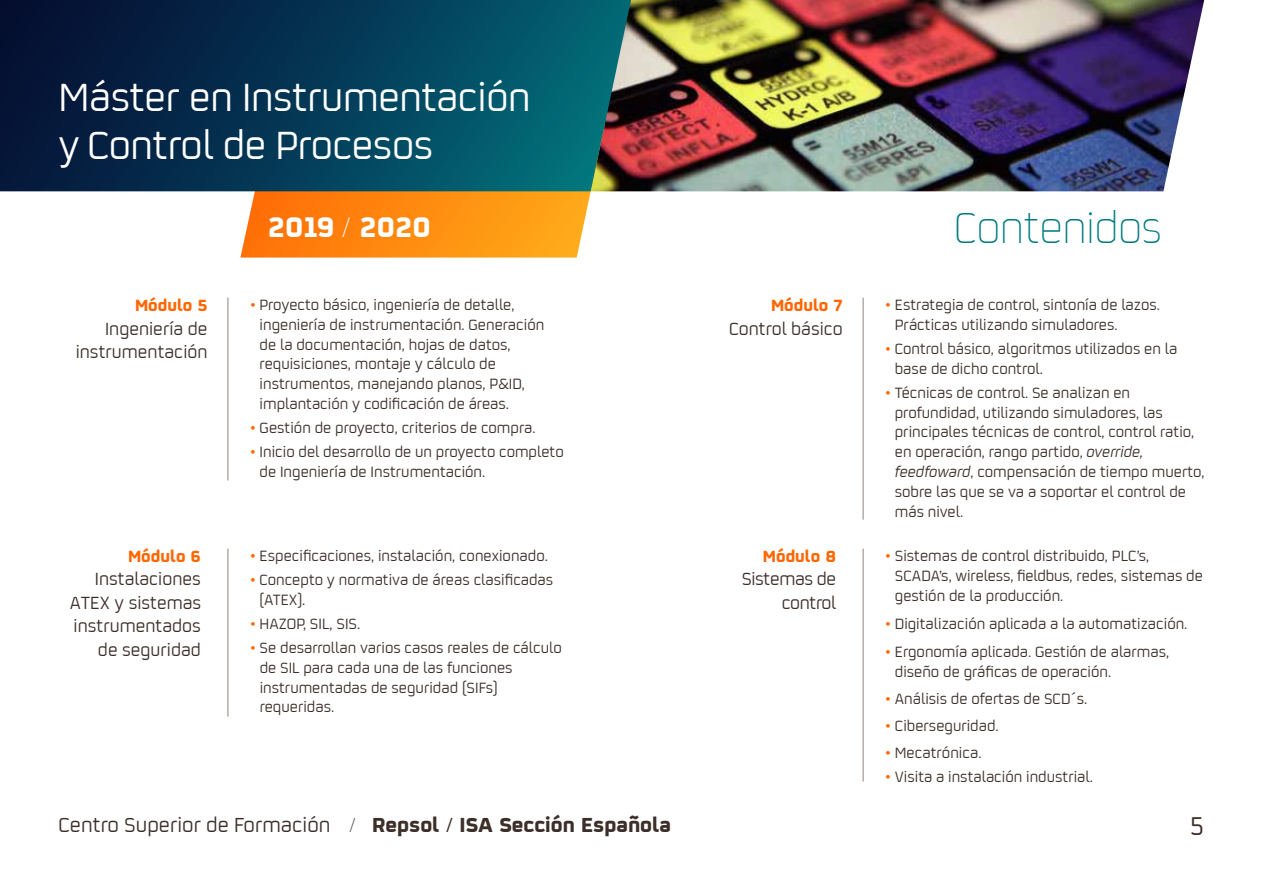
<style>
.page{position:relative;width:1263px;height:893px;background:#fff}
.page>*{position:absolute;margin:0;border:0;box-sizing:border-box;transform-origin:0 0}
.t1{font:300 48px "Repsol";color:#017b7e}
.t2{font:43.5px/48px "Repsol";letter-spacing:-.01em;color:#fff}
.t3{font:700 31.5px "Repsol";color:#fff}
.t4{font:28.5px "Repsol";color:#3c2f29}
.t5{font:22.5px "Repsol";color:#3c2f29}
.t6{font:19.5px/23.4px "Repsol";color:#3c2f29;text-align:right}
.t7{font:19.5px/23.4px "Repsol";letter-spacing:-.02em;color:#3c2f29;text-align:right}
.t8{font:700 18px "Repsol";color:#f60}
.t9{font:16.5px/19.8px "Repsol";color:#3c2f29}
.s1{font-weight:300}
.s2{color:#f60}
.s3{font-style:italic}
.s4{font-weight:700}
</style>
<div class="page">
<img style="left:631px;top:0;width:573px;height:191px">
<svg style="left:240px;top:191px;width:365px;height:67px;background:#fd9524"></svg>
<svg style="left:0;top:0;width:631px;height:191px;background:#073b54"></svg>
<hr style="left:228px;top:298px;width:1px;height:182px;background:#918379">
<hr style="left:863px;top:298px;width:1px;height:222px;background:#918379">
<hr style="left:228px;top:549px;width:1px;height:167px;background:#918379">
<hr style="left:863px;top:549px;width:1px;height:232px;background:#918379">
<h2 class="t2" style="left:59px;top:70px;width:474px">Máster en Instrumentación y Control de Procesos</h2>
<p class="t8" style="left:135px;top:290px;width:74px">Módulo 5</p>
<p class="t6" style="left:76px;top:315px;width:133px">Ingeniería de instrumentación</p>
<p class="t8" style="left:128px;top:541px;width:74px">Módulo 6</p>
<p class="t6" style="left:70px;top:566px;width:133px">Instalaciones<br>ATEX y sistemas instrumentados de seguridad</p>
<h3 class="t3" style="left:268px;top:201px;width:164px">2019 <span class="s1">/</span> 2020</h3>
<h1 class="t1" style="left:954px;top:195px;width:209px">Contenidos</h1>
<p class="t9" style="left:260px;top:294px;width:286px;text-indent:-10px"><span class="s2">•</span> Proyecto básico, ingeniería de detalle, ingeniería de instrumentación. Generación de la documentación, hojas de datos, requisiciones, montaje y cálculo de instrumentos, manejando planos, P&amp;ID, implantación y codificación de áreas.</p>
<p class="t9" style="left:250px;top:417px;width:287px"><span class="s2">•</span> Gestión de proyecto, criterios de compra.</p>
<p class="t9" style="left:260px;top:441px;width:306px;text-indent:-10px"><span class="s2">•</span> Inicio del desarrollo de un proyecto completo de Ingeniería de Instrumentación.</p>
<p class="t9" style="left:250px;top:545px;width:299px"><span class="s2">•</span> Especificaciones, instalación, conexionado.</p>
<p class="t9" style="left:260px;top:569px;width:295px;text-indent:-10px"><span class="s2">•</span> Concepto y normativa de áreas clasificadas (ATEX).</p>
<p class="t9" style="left:250px;top:613px;width:112px"><span class="s2">•</span> HAZOP, SIL, SIS.</p>
<p class="t9" style="left:260px;top:637px;width:304px;text-indent:-10px"><span class="s2">•</span> Se desarrollan varios casos reales de cálculo de SIL para cada una de las funciones instrumentadas de seguridad (SIFs) requeridas.</p>
<p class="t8" style="left:771px;top:290px;width:73px">Módulo 7</p>
<p class="t6" style="left:729px;top:315px;width:115px">Control básico</p>
<p class="t8" style="left:763px;top:541px;width:75px">Módulo 8</p>
<p class="t7" style="left:742px;top:566px;width:96px">Sistemas de control</p>
<p class="t9" style="left:895px;top:294px;width:267px;text-indent:-10px"><span class="s2">•</span> Estrategia de control, sintonía de lazos.<br>Prácticas utilizando simuladores.</p>
<p class="t9" style="left:895px;top:338px;width:284px;text-indent:-10px"><span class="s2">•</span> Control básico, algoritmos utilizados en la base de dicho control.</p>
<p class="t9" style="left:895px;top:382px;width:311px;text-indent:-10px"><span class="s2">•</span> Técnicas de control. Se analizan en profundidad, utilizando simuladores, las principales técnicas de control, control ratio, en operación, rango partido, <span class="s3">override, feedfoward</span>, compensación de tiempo muerto, sobre las que se va a soportar el control de más nivel.</p>
<p class="t9" style="left:895px;top:545px;width:310px;text-indent:-10px"><span class="s2">•</span> Sistemas de control distribuido, PLC’s,<br>SCADA’s, wireless, fieldbus, redes, sistemas de gestión de la producción.</p>
<p class="t9" style="left:885px;top:613px;width:304px"><span class="s2">•</span> Digitalización aplicada a la automatización.</p>
<p class="t9" style="left:895px;top:641px;width:276px;text-indent:-10px"><span class="s2">•</span> Ergonomía aplicada. Gestión de alarmas, diseño de gráficas de operación.</p>
<p class="t9" style="left:885px;top:688px;width:204px"><span class="s2">•</span> Análisis de ofertas de SCD´s.</p>
<p class="t9" style="left:885px;top:715px;width:115px"><span class="s2">•</span> Ciberseguridad.</p>
<p class="t9" style="left:885px;top:742px;width:98px"><span class="s2">•</span> Mecatrónica.</p>
<p class="t9" style="left:885px;top:766px;width:209px"><span class="s2">•</span> Visita a instalación industrial.</p>
<h3 class="t5" style="left:59px;top:809px;width:614px">Centro Superior de Formación <span class="s1">/</span> <span class="s4">Repsol</span> / <span class="s4">ISA Sección Española</span></h3>
<h3 class="t4" style="left:1190px;top:806px;width:15px">5</h3>
</div>
